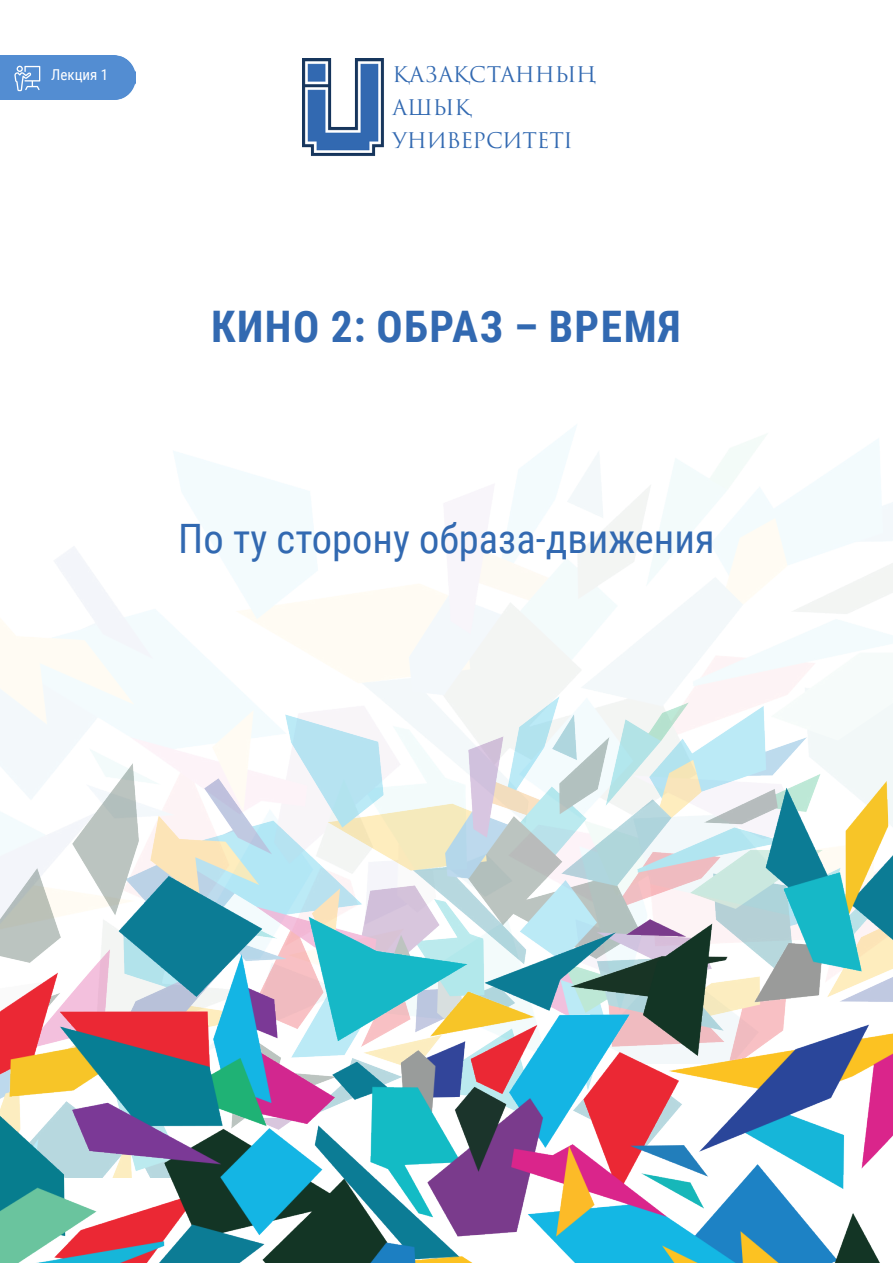
<style>
.page{position:relative;width:893px;height:1263px;background:#fff}
.page>*{position:absolute;margin:0;border:0;box-sizing:border-box;transform-origin:0 0}
.t1{font:700 43.5px "Roboto Condensed";letter-spacing:.035em;color:#3269b1}
.t2{font:40.5px "Roboto Condensed";color:#3269b1}
.t3{font:21px "Trajan Pro 3";letter-spacing:-.01em;color:#3269b1}
.t4{font:15px "Roboto Condensed";color:#fff}
</style>
<div class="page">
<img style="left:0;top:425px;width:893px;height:638px">
<img style="left:302px;top:58px;width:82px;height:98px">
<img style="left:0;top:696px;width:892px;height:33px">
<img style="left:0;top:729px;width:892px;height:534px">
<div style="left:0;top:55px;width:136px;height:45px;background:#538dd2"></div>
<svg style="left:14px;top:66px;width:26px;height:25px"></svg>
<p class="t4" style="left:51px;top:64px;width:59px">Лекция 1</p>
<p class="t3" style="left:393px;top:60px;width:205px">ҚАЗАҚСТАННЫҢ</p>
<p class="t3" style="left:393px;top:93px;width:80px">АШЫҚ</p>
<p class="t3" style="left:393px;top:126px;width:182px">УНИВЕРСИТЕТІ</p>
<p class="t1" style="left:211px;top:296px;width:471px">КИНО 2: ОБРАЗ – ВРЕМЯ</p>
<p class="t2" style="left:178px;top:511px;width:538px">По ту сторону образа-движения</p>
</div>
